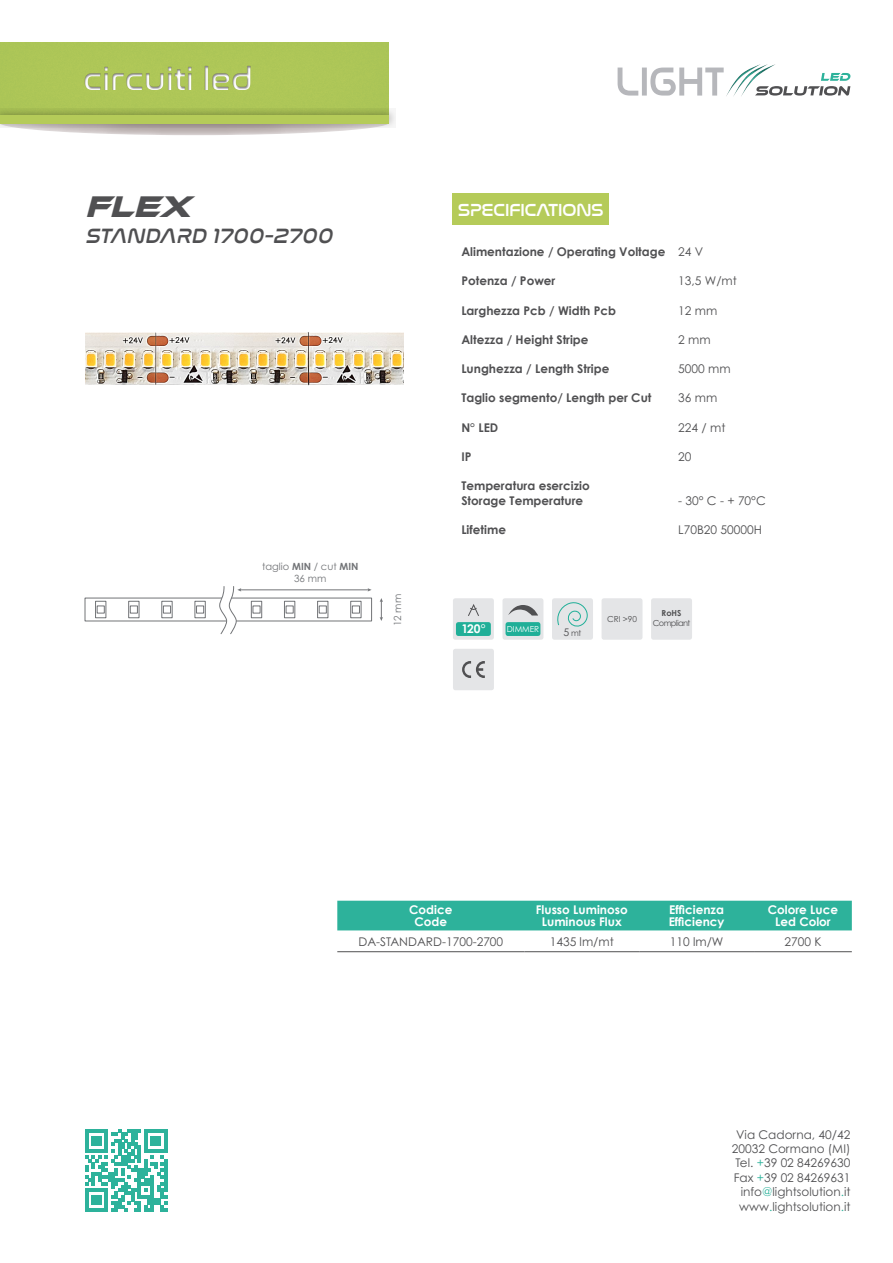
<style>
.page{position:relative;width:893px;height:1263px;background:#fff}
.page>*{position:absolute;margin:0;border:0;box-sizing:border-box;transform-origin:0 0}
.t1{font:31.5px "Nasalization Rg";color:#fff}
.t2{font:italic 30.75px "Ethnocentric Rg";color:#505052}
.t3{font:italic 21.3px "Nasalization Rg";color:#505052}
.t4{font:18px "Nasalization Rg";letter-spacing:-.04em;color:#fff}
.t5{font:12px/14.4px "Century Gothic";color:#505052;text-align:right}
.t6{font:700 12px/14.4px "Century Gothic";color:#505052}
.t7{font:700 12px/12px "Century Gothic";color:#fff;text-align:center}
.t8{font:9.9px/11.9px "Century Gothic";color:#727477;text-align:center}
.t9{font:8.25px "Century Gothic";letter-spacing:-.07em;color:#505052}
.t10{font:8.25px "Century Gothic";color:#fff}
.t11{font:700 8.25px "Century Gothic";color:#505052}
.s1{font-weight:700}
.s2{font-weight:400}
.s3{font-size:10.5px}
.s4{color:#2db29b}
</style>
<div class="page">
<svg style="left:0;top:110px;width:389px;height:25px;background:#c9c1c0"></svg>
<div style="left:0;top:42px;width:64px;height:66px;background:#adc657"></div>
<svg style="left:0;top:108px;width:396px;height:20px;background:#afad97"></svg>
<div style="left:0;top:115px;width:389px;height:9px;background:#b5cb59"></div>
<svg style="left:85px;top:1129px;width:82px;height:82px"></svg>
<svg style="left:618px;top:68px;width:106px;height:28px"></svg>
<svg style="left:776px;top:73px;width:74px;height:23px"></svg>
<img style="left:726px;top:64px;width:50px;height:32px">
<div style="left:64px;top:41px;width:444px;height:77px;background:#231f20;opacity:.53"></div>
<div style="left:453px;top:194px;width:156px;height:31px;background:#b5cb59"></div>
<svg style="left:380px;top:598px;width:3px;height:23px"></svg>
<hr style="left:240px;top:590px;width:129px;height:1px;background:#727477">
<svg style="left:219px;top:586px;width:22px;height:48px"></svg>
<div style="left:284px;top:601px;width:11px;height:17px;border:1px solid #727477"></div>
<div style="left:319px;top:606px;width:8px;height:7px;border:1px solid #727477"></div>
<div style="left:317px;top:601px;width:11px;height:17px;border:1px solid #727477"></div>
<div style="left:352px;top:606px;width:8px;height:7px;border:1px solid #727477"></div>
<div style="left:350px;top:601px;width:11px;height:17px;border:1px solid #727477"></div>
<div style="left:251px;top:601px;width:11px;height:17px;border:1px solid #727477"></div>
<div style="left:162px;top:601px;width:10px;height:17px;border:1px solid #727477"></div>
<div style="left:130px;top:606px;width:8px;height:7px;border:1px solid #727477"></div>
<div style="left:128px;top:601px;width:11px;height:17px;border:1px solid #727477"></div>
<div style="left:97px;top:606px;width:8px;height:7px;border:1px solid #727477"></div>
<div style="left:95px;top:601px;width:11px;height:17px;border:1px solid #727477"></div>
<div style="left:196px;top:606px;width:8px;height:7px;border:1px solid #727477"></div>
<div style="left:195px;top:601px;width:11px;height:17px;border:1px solid #727477"></div>
<div style="left:455px;top:651px;width:37px;height:37px;background:#e4e5e7"></div>
<div style="left:453px;top:649px;width:41px;height:41px;border:4px solid #e4e5e7"></div>
<svg style="left:462px;top:661px;width:23px;height:17px"></svg>
<div style="left:653px;top:600px;width:37px;height:37px;background:#e4e5e7"></div>
<div style="left:651px;top:598px;width:41px;height:42px;border:4px solid #e4e5e7"></div>
<div style="left:604px;top:600px;width:36px;height:37px;background:#e4e5e7"></div>
<div style="left:602px;top:598px;width:40px;height:42px;border:4px solid #e4e5e7"></div>
<div style="left:554px;top:600px;width:37px;height:37px;background:#e4e5e7"></div>
<div style="left:552px;top:598px;width:41px;height:42px;border:4px solid #e4e5e7"></div>
<svg style="left:556px;top:600px;width:34px;height:28px"></svg>
<div style="left:505px;top:600px;width:36px;height:37px;background:#e4e5e7"></div>
<div style="left:502px;top:598px;width:41px;height:42px;border:4px solid #e4e5e7"></div>
<div style="left:508px;top:624px;width:30px;height:10px;background:#20af98"></div>
<div style="left:506px;top:622px;width:34px;height:14px;border:4px solid #20af98"></div>
<svg style="left:508px;top:605px;width:30px;height:10px"></svg>
<div style="left:455px;top:600px;width:37px;height:37px;background:#e4e5e7"></div>
<div style="left:453px;top:598px;width:41px;height:42px;border:4px solid #e4e5e7"></div>
<svg style="left:468px;top:604px;width:11px;height:12px"></svg>
<div style="left:458px;top:624px;width:31px;height:10px;background:#20af98"></div>
<div style="left:456px;top:622px;width:35px;height:14px;border:4px solid #20af98"></div>
<div style="left:337px;top:901px;width:515px;height:29px;background:#2db29b"></div>
<hr style="left:337px;top:951px;width:187px;height:1px;background:#505052">
<hr style="left:524px;top:951px;width:115px;height:1px;background:#505052">
<hr style="left:639px;top:951px;width:115px;height:1px;background:#505052">
<hr style="left:754px;top:951px;width:98px;height:1px;background:#505052">
<img style="left:85px;top:332px;width:318px;height:54px">
<h1 class="t1" style="left:83px;top:51px;width:171px">circuiti led</h1>
<h2 class="t2" style="left:85px;top:188px;width:107px">flex</h2>
<h3 class="t3" style="left:85px;top:216px;width:256px">STANDARD 1700-2700</h3>
<p class="t8" style="left:262px;top:560px;width:98px">taglio <span class="s1">MIN</span> / cut <span class="s1">MIN<br></span>36 mm</p>
<p class="t8" style="left:392px;top:626px;width:34px;rotate:-90deg">12 mm</p>
<h3 class="t4" style="left:458px;top:193px;width:147px">SPECIFICATIONS</h3>
<p class="t6" style="left:461px;top:244px;width:243px">Alimentazione / Operating Voltage <span class="s2">24 V</span></p>
<p class="t6" style="left:461px;top:273px;width:96px">Potenza / Power</p>
<p class="t5" style="left:678px;top:274px;width:60px">13,5 W/mt</p>
<p class="t6" style="left:461px;top:302px;width:156px">Larghezza Pcb / Width Pcb</p>
<p class="t5" style="left:678px;top:303px;width:41px">12 mm</p>
<p class="t6" style="left:461px;top:332px;width:129px">Altezza / Height Stripe</p>
<p class="t5" style="left:678px;top:332px;width:34px">2 mm</p>
<p class="t6" style="left:461px;top:361px;width:150px">Lunghezza / Length Stripe</p>
<p class="t5" style="left:678px;top:361px;width:54px">5000 mm</p>
<p class="t6" style="left:461px;top:390px;width:192px">Taglio segmento/ Length per Cut</p>
<p class="t5" style="left:678px;top:391px;width:41px">36 mm</p>
<p class="t6" style="left:461px;top:420px;width:38px">N° LED</p>
<p class="t5" style="left:678px;top:420px;width:49px">224 / mt</p>
<p class="t6" style="left:461px;top:449px;width:12px">IP</p>
<p class="t5" style="left:678px;top:449px;width:15px">20</p>
<p class="t6" style="left:461px;top:478px;width:130px">Temperatura esercizio<br>Storage Temperature</p>
<p class="t5" style="left:678px;top:493px;width:89px">- 30° C - + 70°C</p>
<p class="t6" style="left:461px;top:522px;width:46px">Lifetime</p>
<p class="t5" style="left:678px;top:522px;width:85px">L70B20 50000H</p>
<p class="t7" style="left:461px;top:623px;width:26px">120°</p>
<p class="t10" style="left:507px;top:624px;width:34px">DIMMER</p>
<p class="t9" style="left:564px;top:628px;width:19px"><span class="s3">5</span> mt</p>
<p class="t9" style="left:607px;top:614px;width:32px">CRI &gt;90</p>
<p class="t11" style="left:662px;top:607px;width:21px">RoHS</p>
<p class="t9" style="left:653px;top:618px;width:39px">Compliant</p>
<p class="t7" style="left:409px;top:903px;width:45px">Codice<br>Code</p>
<p class="t7" style="left:536px;top:903px;width:93px">Flusso Luminoso<br>Luminous Flux</p>
<p class="t7" style="left:669px;top:903px;width:57px;text-align:left">Efficienza<br>Efficiency</p>
<p class="t7" style="left:768px;top:903px;width:72px">Colore Luce<br>Led Color</p>
<p class="t5" style="left:358px;top:934px;width:146px">DA-STANDARD-1700-2700</p>
<p class="t5" style="left:550px;top:934px;width:66px">1435 lm/mt</p>
<p class="t5" style="left:670px;top:934px;width:55px">110 lm/W</p>
<p class="t5" style="left:784px;top:934px;width:39px">2700 K</p>
<p class="t5" style="left:732px;top:1127px;width:120px">Via Cadorna, 40/42<br>20032 Cormano (MI)<br>Tel. <span class="s4">+</span>39 02 84269630<br>Fax <span class="s4">+</span>39 02 84269631 info<span class="s4">@</span>lightsolution<span class="s4">.</span>it www<span class="s4">.</span>lightsolution<span class="s4">.</span>it</p>
</div>
